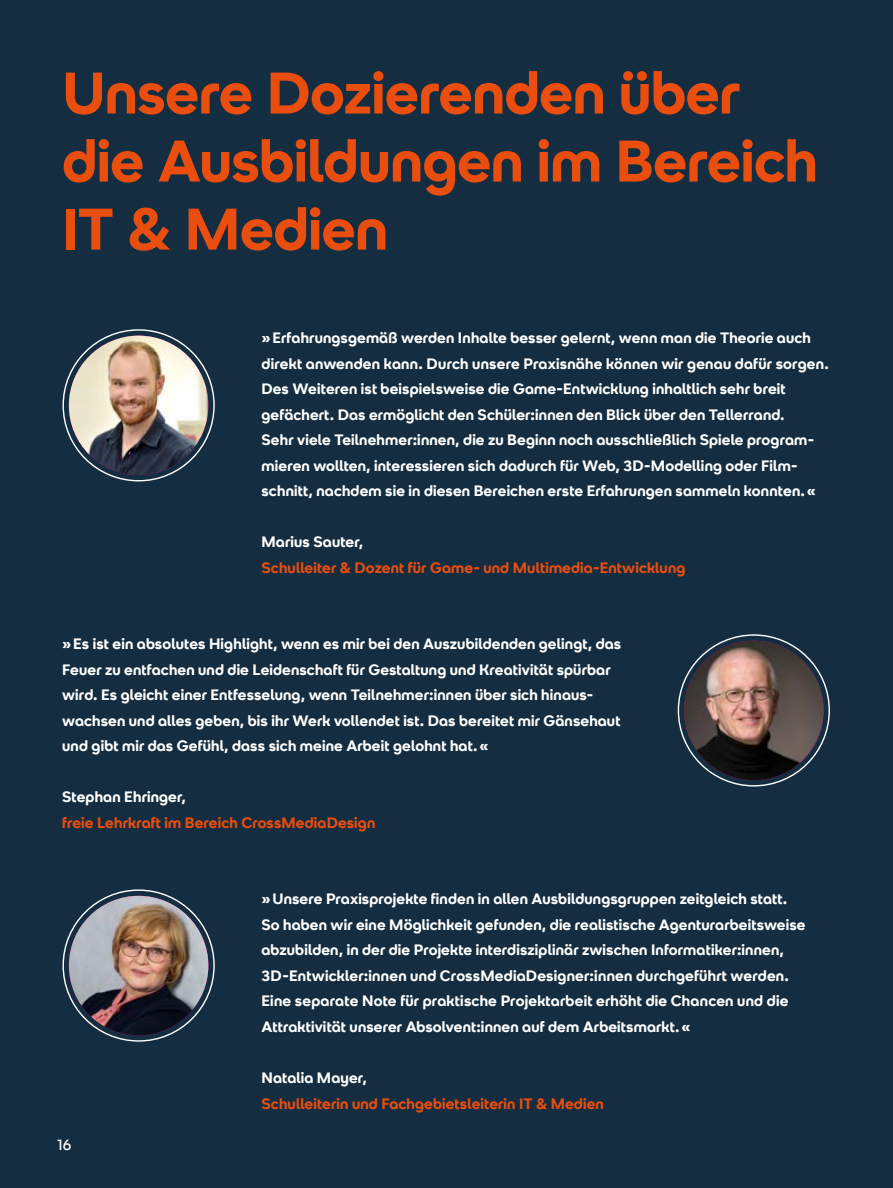
<style>
.page{position:relative;width:893px;height:1188px;background:#152d40}
.page>*{position:absolute;margin:0;border:0;box-sizing:border-box;transform-origin:0 0}
.t1{font:700 58.5px/68.1px "SRH Headline";letter-spacing:-.005em;color:#e94e0f}
.t2{font:700 15px/25.5px "SRH Headline";letter-spacing:.01em;color:#fff}
.t3{font:700 15px "SRH Headline";letter-spacing:.01em;color:#e94e0f}
.t4{font:15px "SRH Headline";color:#fff}
</style>
<div class="page">
<img style="left:69px;top:336px;width:139px;height:139px;border-radius:70px">
<img style="left:69px;top:896px;width:139px;height:139px;border-radius:70px">
<img style="left:684px;top:641px;width:140px;height:139px;border-radius:70px">
<h1 class="t1" style="left:62px;top:59px;width:757px">Unsere Dozierenden über die Ausbildungen im Bereich<br>IT &amp; Medien</h1>
<p class="t2" style="left:261px;top:325px;width:569px">»Erfahrungsgemäß werden Inhalte besser gelernt, wenn man die Theorie auch direkt anwenden kann. Durch unsere Praxisnähe können wir genau dafür sorgen.<br>Des Weiteren ist beispielsweise die Game-Entwicklung inhaltlich sehr breit gefächert. Das ermöglicht den Schüler:innen den Blick über den Tellerrand.<br>Sehr viele Teilnehmer:innen, die zu Beginn noch ausschließlich Spiele program&shy;mieren wollten, interessieren sich dadurch für Web, 3D-Modelling oder Film&shy;schnitt, nachdem sie in diesen Bereichen erste Erfahrungen sammeln konnten.«</p>
<p class="t2" style="left:261px;top:529px;width:103px">Marius Sauter,</p>
<p class="t3" style="left:261px;top:559px;width:425px">Schulleiter &amp; Dozent für Game- und Multimedia-Entwicklung</p>
<p class="t2" style="left:62px;top:631px;width:561px">»Es ist ein absolutes Highlight, wenn es mir bei den Auszubildenden gelingt, das Feuer zu entfachen und die Leidenschaft für Gestaltung und Kreativität spürbar wird. Es gleicht einer Entfesselung, wenn Teilnehmer:innen über sich hinaus&shy;wachsen und alles geben, bis ihr Werk vollendet ist. Das bereitet mir Gänsehaut und gibt mir das Gefühl, dass sich meine Arbeit gelohnt hat.«</p>
<p class="t2" style="left:62px;top:784px;width:125px">Stephan Ehringer,</p>
<p class="t3" style="left:62px;top:814px;width:315px">freie Lehrkraft im Bereich CrossMediaDesign</p>
<p class="t4" style="left:57px;top:1137px;width:16px">16</p>
<p class="t2" style="left:261px;top:886px;width:545px">» Unsere Praxisprojekte finden in allen Ausbildungsgruppen zeitgleich statt.<br>So haben wir eine Möglichkeit gefunden, die realistische Agenturarbeitsweise abzubilden, in der die Projekte interdisziplinär zwischen Informatiker:innen, 3D-Entwickler:innen und CrossMediaDesigner:innen durchgeführt werden.<br>Eine separate Note für praktische Projektarbeit erhöht die Chancen und die Attraktivität unserer Absolvent:innen auf dem Arbeitsmarkt.«</p>
<p class="t2" style="left:261px;top:1065px;width:107px">Natalia Mayer,</p>
<p class="t3" style="left:261px;top:1095px;width:344px">Schulleiterin und Fachgebietsleiterin IT &amp; Medien</p>
</div>
